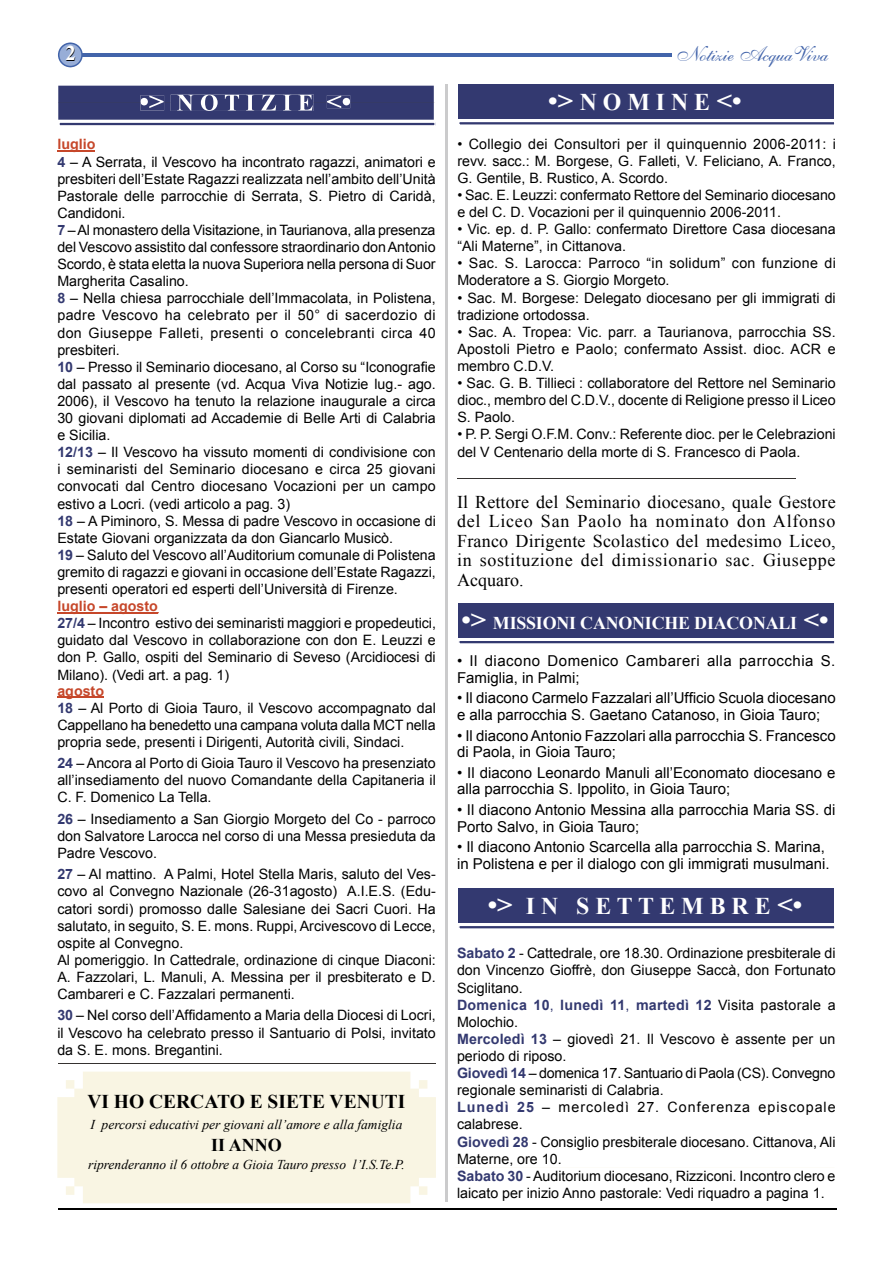
<style>
.page{position:relative;width:893px;height:1263px;background:#fff}
.page>*{position:absolute;margin:0;border:0;box-sizing:border-box;transform-origin:0 0}
.t1{font:700 24px "Times New Roman";color:#fff}
.t2{font:21px "English 111 Vivace BT";color:#4264aa}
.t3{font:700 21px "Times New Roman";color:#000}
.t4{font:700 19.5px "Times New Roman";color:#000}
.t5{font:18px/19.5px "Times New Roman";letter-spacing:.035em;color:#000;text-align:justify}
.t6{font:700 18px "Times New Roman";letter-spacing:-.01em;color:#fff}
.t7{font:700 18px "Times New Roman";color:#000}
.t8{font:15px/16.5px "Arial";color:#000}
.t9{font:15px/16.5px "Arial";letter-spacing:.035em;color:#000}
.t10{font:14.25px/17.1px "Arial";color:#000}
.t11{font:14.25px/17.1px "Arial";letter-spacing:.02em;color:#000}
.t12{font:italic 13.5px "Times New Roman";color:#000}
.s1{font-weight:700;color:#c6472a}
.s2{font-weight:700;color:#333970}
.s3{font-size:27px}
.s4{color:#333970}
</style>
<div class="page">
<div style="left:57px;top:1072px;width:379px;height:131px;background:#f9f5e3"></div>
<hr style="left:82px;top:53px;width:590px;height:3px;background:#4264aa">
<svg style="left:58px;top:43px;width:25px;height:24px"></svg>
<hr style="left:445px;top:85px;width:2px;height:1117px;background:#cbcbcc">
<svg style="left:58px;top:86px;width:378px;height:40px;background:#535886"></svg>
<hr style="left:58px;top:1208px;width:778px;height:2px;background:#000">
<hr style="left:57px;top:150px;width:38px;height:2px;background:#c6472a">
<hr style="left:57px;top:612px;width:101px;height:1px;background:#c6472a">
<div style="left:458px;top:85px;width:375px;height:34px;background:#333970"></div>
<svg style="left:459px;top:122px;width:375px;height:2px"></svg>
<hr style="left:57px;top:696px;width:47px;height:2px;background:#c6472a">
<div style="left:458px;top:604px;width:376px;height:34px;background:#333970"></div>
<hr style="left:459px;top:640px;width:376px;height:4px;background:#333970">
<hr style="left:459px;top:643px;width:376px;height:2px;background:#fff">
<hr style="left:459px;top:639px;width:376px;height:2px;background:#fff">
<div style="left:458px;top:889px;width:376px;height:34px;background:#333970"></div>
<svg style="left:459px;top:925px;width:376px;height:4px"></svg>
<hr style="left:459px;top:928px;width:376px;height:2px;background:#fff">
<hr style="left:459px;top:924px;width:376px;height:2px;background:#fff">
<hr style="left:58px;top:1063px;width:378px;height:1px;background:#353230">
<hr style="left:457px;top:478px;width:338px;height:1px;background:#353230">
<h2 class="t3" style="left:66px;top:40px;width:12px">2</h2>
<h2 class="t2" style="left:677px;top:41px;width:153px">Notizie AcquaViva</h2>
<p class="t10" style="left:57px;top:136px;width:380px"><span class="s1">luglio<br></span><span class="s2">4</span> – A Serrata, il Vescovo ha incontrato ragazzi, animatori e presbiteri dell’Estate Ragazzi realizzata nell’ambito dell’Unità Pastorale delle parrocchie di Serrata, S. Pietro di Caridà, Candidoni.<br><span class="s2">7</span> – Al monastero della Visitazione, in Taurianova, alla presenza del Vescovo assistito dal confessore straordinario don Antonio Scordo, è stata eletta la nuova Superiora nella persona di Suor Margherita Casalino.<br><span class="s2">8</span> – Nella chiesa parrocchiale dell’Immacolata, in Polistena, padre Vescovo ha celebrato per il 50° di sacerdozio di don Giuseppe Falleti, presenti o concelebranti circa 40 presbiteri.<br><span class="s2">10</span> – Presso il Seminario diocesano, al Corso su “Iconografie dal passato al presente (vd. Acqua Viva Notizie lug.- ago.<br>2006), il Vescovo ha tenuto la relazione inaugurale a circa 30 giovani diplomati ad Accademie di Belle Arti di Calabria e Sicilia.<br><span class="s2">12/13</span> – Il Vescovo ha vissuto momenti di condivisione con i seminaristi del Seminario diocesano e circa 25 giovani convocati dal Centro diocesano Vocazioni per un campo estivo a Locri. (vedi articolo a pag. 3)<br><span class="s2">18</span> – A Piminoro, S. Messa di padre Vescovo in occasione di Estate Giovani organizzata da don Giancarlo Musicò.<br><span class="s2">19</span> – Saluto del Vescovo all’Auditorium comunale di Polistena gremito di ragazzi e giovani in occasione dell’Estate Ragazzi, presenti operatori ed esperti dell’Università di Firenze.</p>
<p class="t10" style="left:57px;top:598px;width:380px"><span class="s1">luglio – agosto<br></span><span class="s2">27/4</span> – Incontro estivo dei seminaristi maggiori e propedeutici, guidato dal Vescovo in collaborazione con don E. Leuzzi e don P. Gallo, ospiti del Seminario di Seveso (Arcidiocesi di Milano). (Vedi art. a pag. 1)</p>
<p class="t10" style="left:57px;top:682px;width:380px"><span class="s1">agosto<br></span><span class="s2">18</span> – Al Porto di Gioia Tauro, il Vescovo accompagnato dal Cappellano ha benedetto una campana voluta dalla MCT nella propria sede, presenti i Dirigenti, Autorità civili, Sindaci.</p>
<p class="t10" style="left:57px;top:755px;width:380px;text-align:justify"><span class="s2">24</span> – Ancora al Porto di Gioia Tauro il Vescovo ha presenziato all’insediamento del nuovo Comandante della Capitaneria il C. F. Domenico La Tella.</p>
<p class="t10" style="left:57px;top:810px;width:380px;text-align:justify"><span class="s2">26</span> – Insediamento a San Giorgio Morgeto del Co - parroco don Salvatore Larocca nel corso di una Messa presieduta da Padre Vescovo.</p>
<p class="t10" style="left:57px;top:866px;width:380px"><span class="s2">27</span> – Al mattino. A Palmi, Hotel Stella Maris, saluto del Ves&shy;covo al Convegno Nazionale (26-31agosto) A.I.E.S. (Edu&shy;catori sordi) promosso dalle Salesiane dei Sacri Cuori. Ha salutato, in seguito, S. E. mons. Ruppi, Arcivescovo di Lecce, ospite al Convegno.<br>Al pomeriggio. In Cattedrale, ordinazione di cinque Diaconi:<br>A. Fazzolari, L. Manuli, A. Messina per il presbiterato e D.<br>Cambareri e C. Fazzalari permanenti.</p>
<p class="t10" style="left:57px;top:1007px;width:380px;text-align:justify"><span class="s2">30</span> – Nel corso dell’Affidamento a Maria della Diocesi di Locri, il Vescovo ha celebrato presso il Santuario di Polsi, invitato da S. E. mons. Bregantini.</p>
<h3 class="t4" style="left:87px;top:1088px;width:320px">VI HO CERCATO E SIETE VENUTI</h3>
<p class="t12" style="left:90px;top:1115px;width:314px">I percorsi educativi per giovani all’amore e alla famiglia</p>
<p class="t7" style="left:211px;top:1132px;width:72px">II ANNO</p>
<p class="t12" style="left:88px;top:1155px;width:318px">riprenderanno il 6 ottobre a Gioia Tauro presso l’I.S.Te.P.</p>
<h1 class="t1" style="left:548px;top:85px;width:195px"><span class="s3">•&gt;</span> N O M I N E <span class="s3">&lt;•</span></h1>
<p class="t10" style="left:457px;top:135px;width:380px;text-align:justify">• Collegio dei Consultori per il quinquennio 2006-2011: i revv. sacc.: M. Borgese, G. Falleti, V. Feliciano, A. Franco, G. Gentile, B. Rustico, A. Scordo.</p>
<p class="t10" style="left:457px;top:187px;width:380px">• Sac. E. Leuzzi: confermato Rettore del Seminario diocesano e del C. D. Vocazioni per il quinquennio 2006-2011.</p>
<p class="t10" style="left:457px;top:221px;width:380px">• Vic. ep. d. P. Gallo: confermato Direttore Casa diocesana “Ali Materne”, in Cittanova.</p>
<p class="t11" style="left:457px;top:255px;width:380px">• Sac. S. Larocca: Parroco “in solidum” con funzione di<br>Moderatore a S. Giorgio Morgeto.</p>
<p class="t10" style="left:457px;top:289px;width:380px">• Sac. M. Borgese: Delegato diocesano per gli immigrati di tradizione ortodossa.</p>
<p class="t10" style="left:457px;top:323px;width:380px;text-align:justify">• Sac. A. Tropea: Vic. parr. a Taurianova, parrocchia SS.<br>Apostoli Pietro e Paolo; confermato Assist. dioc. ACR e membro C.D.V.</p>
<p class="t10" style="left:457px;top:375px;width:380px;text-align:justify">• Sac. G. B. Tillieci : collaboratore del Rettore nel Seminario dioc., membro del C.D.V., docente di Religione presso il Liceo S. Paolo.</p>
<p class="t10" style="left:457px;top:426px;width:380px">• P. P. Sergi O.F.M. Conv.: Referente dioc. per le Celebrazioni del V Centenario della morte di S. Francesco di Paola.</p>
<p class="t5" style="left:457px;top:492px;width:380px">Il Rettore del Seminario diocesano, quale Gestore del Liceo San Paolo ha nominato don Alfonso Franco Dirigente Scolastico del medesimo Liceo, in sostituzione del dimissionario sac. Giuseppe Acquaro.</p>
<p class="t6" style="left:462px;top:610px;width:368px"><span class="s3">•&gt;</span> MISSIONI CANONICHE DIACONALI <span class="s3">&lt;•</span></p>
<p class="t9" style="left:457px;top:653px;width:380px">• Il diacono Domenico Cambareri alla parrocchia S.<br>Famiglia, in Palmi;</p>
<p class="t8" style="left:457px;top:690px;width:380px">• Il diacono Carmelo Fazzalari all’Ufficio Scuola diocesano e alla parrocchia S. Gaetano Catanoso, in Gioia Tauro;</p>
<p class="t8" style="left:457px;top:727px;width:380px">• Il diacono Antonio Fazzolari alla parrocchia S. Francesco di Paola, in Gioia Tauro;</p>
<p class="t8" style="left:457px;top:764px;width:380px">• Il diacono Leonardo Manuli all’Economato diocesano e alla parrocchia S. Ippolito, in Gioia Tauro;</p>
<p class="t8" style="left:457px;top:802px;width:380px">• Il diacono Antonio Messina alla parrocchia Maria SS. di<br>Porto Salvo, in Gioia Tauro;</p>
<p class="t8" style="left:457px;top:839px;width:374px">• Il diacono Antonio Scarcella alla parrocchia S. Marina, in Polistena e per il dialogo con gli immigrati musulmani.</p>
<h1 class="t1" style="left:488px;top:889px;width:316px"><span class="s3">•&gt;</span> I N S E T T E M B R E <span class="s3">&lt;•</span></h1>
<p class="t10" style="left:457px;top:945px;width:380px"><span class="s2">Sabato 2</span> - Cattedrale, ore 18.30. Ordinazione presbiterale di don Vincenzo Gioffrè, don Giuseppe Saccà, don Fortunato Sciglitano.<br><span class="s2">Domenica 10</span><span class="s4">,</span> <span class="s2">lunedì 11</span><span class="s4">,</span> <span class="s2">martedì 12</span> Visita pastorale a Molochio.<br><span class="s2">Mercoledì 13</span> – giovedì 21. Il Vescovo è assente per un periodo di riposo.<br><span class="s2">Giovedì 14</span> – domenica 17. Santuario di Paola (CS). Convegno regionale seminaristi di Calabria.<br><span class="s2">Lunedì 25</span> – mercoledì 27. Conferenza episcopale calabrese.<br><span class="s2">Giovedì 28</span> - Consiglio presbiterale diocesano. Cittanova, Ali Materne, ore 10.<br><span class="s2">Sabato 30</span> - Auditorium diocesano, Rizziconi. Incontro clero e laicato per inizio Anno pastorale: Vedi riquadro a pagina 1.</p>
</div>
